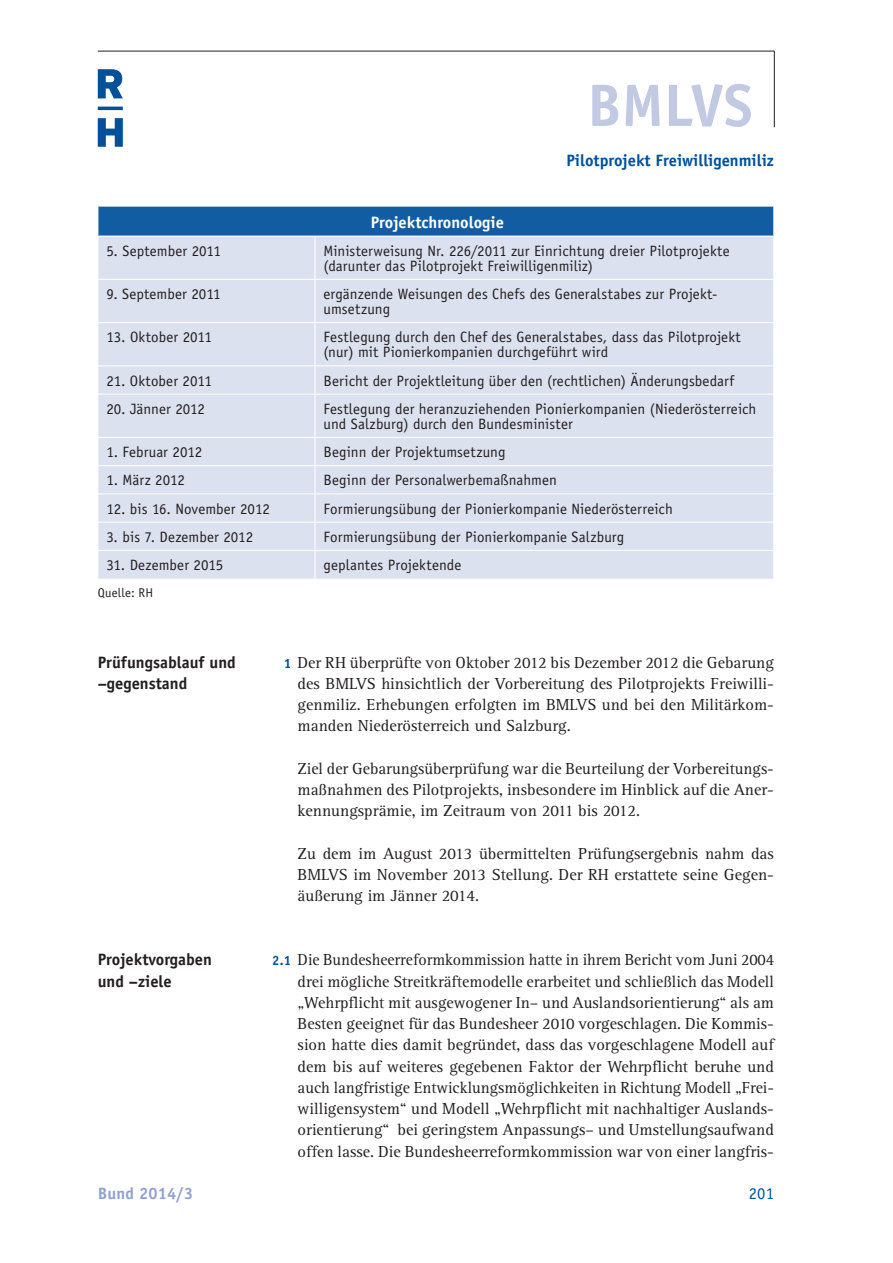
<style>
.page{position:relative;width:893px;height:1263px;background:#fff}
.page>*{position:absolute;margin:0;border:0;box-sizing:border-box;transform-origin:0 0}
.t1{font:700 60px "Officina Sans";color:#c1c9e3}
.t2{font:16.5px/21.3px "Rotis Serif";color:#231f20;text-align:justify}
.t3{font:700 16.5px/21.3px "Officina Sans";color:#231f20}
.t4{font:700 16.5px "Officina Sans";color:#00519a}
.t5{font:700 16.5px "Officina Sans";color:#fff}
.t6{font:700 16.5px "Officina Sans";letter-spacing:.01em;color:#91a2cd}
.t7{font:16.5px "Officina Sans";color:#00519a}
.t8{font:15px/15px "Officina Sans";letter-spacing:.005em;color:#231f20}
.t9{font:12.75px "Officina Sans";letter-spacing:.02em;color:#231f20}
.s1{font-family:"Officina Sans";font-weight:700;font-size:13.5px;color:#00519a}
</style>
<div class="page">
<hr style="left:98px;top:51px;width:676px;height:1px;background:#231f20">
<hr style="left:774px;top:51px;width:1px;height:76px;background:#231f20">
<svg style="left:98px;top:69px;width:25px;height:78px"></svg>
<div style="left:98px;top:206px;width:676px;height:30px;background:#125da1"></div>
<div style="left:98px;top:237px;width:675px;height:342px;background:#dce1ef"></div>
<hr style="left:314px;top:237px;width:1px;height:42px;background:#fff">
<hr style="left:314px;top:280px;width:1px;height:42px;background:#fff">
<hr style="left:314px;top:323px;width:1px;height:42px;background:#fff">
<svg style="left:314px;top:366px;width:1px;height:28px"></svg>
<hr style="left:314px;top:395px;width:1px;height:42px;background:#fff">
<svg style="left:314px;top:438px;width:1px;height:141px"></svg>
<hr style="left:98px;top:279px;width:675px;height:1px;background:#fff">
<hr style="left:98px;top:322px;width:675px;height:1px;background:#fff">
<hr style="left:98px;top:365px;width:675px;height:1px;background:#fff">
<hr style="left:98px;top:394px;width:675px;height:1px;background:#fff">
<hr style="left:98px;top:437px;width:675px;height:1px;background:#fff">
<hr style="left:98px;top:465px;width:675px;height:1px;background:#fff">
<hr style="left:98px;top:493px;width:675px;height:1px;background:#fff">
<hr style="left:98px;top:522px;width:675px;height:1px;background:#fff">
<hr style="left:98px;top:550px;width:675px;height:1px;background:#fff">
<hr style="left:97px;top:206px;width:677px;height:1px;background:#fff">
<svg style="left:773px;top:207px;width:1px;height:29px"></svg>
<h1 class="t1" style="left:587px;top:68px;width:167px">BMLVS</h1>
<p class="t5" style="left:371px;top:212px;width:135px">Projektchronologie</p>
<p class="t4" style="left:566px;top:150px;width:209px">Pilotprojekt Freiwilligenmiliz</p>
<p class="t8" style="left:106px;top:243px;width:116px">5. September 2011</p>
<p class="t8" style="left:323px;top:243px;width:408px">Ministerweisung Nr. 226/2011 zur Einrichtung dreier Pilotprojekte (darunter das Pilotprojekt Freiwilligenmiliz)</p>
<p class="t8" style="left:106px;top:287px;width:116px">9. September 2011</p>
<p class="t8" style="left:323px;top:287px;width:395px">ergänzende Weisungen des Chefs des Generalstabes zur Projekt&shy;umsetzung</p>
<p class="t8" style="left:106px;top:330px;width:107px">13. Oktober 2011</p>
<p class="t8" style="left:323px;top:330px;width:419px">Festlegung durch den Chef des Generalstabes, dass das Pilotprojekt (nur) mit Pionierkompanien durchgeführt wird</p>
<p class="t8" style="left:106px;top:373px;width:107px">21. Oktober 2011</p>
<p class="t8" style="left:324px;top:373px;width:412px">Bericht der Projektleitung über den (rechtlichen) Änderungsbedarf</p>
<p class="t8" style="left:106px;top:401px;width:100px">20. Jänner 2012</p>
<p class="t8" style="left:323px;top:401px;width:434px">Festlegung der heranzuziehenden Pionierkompanien (Niederösterreich und Salzburg) durch den Bundesminister</p>
<p class="t8" style="left:106px;top:445px;width:97px">1. Februar 2012</p>
<p class="t8" style="left:323px;top:445px;width:183px">Beginn der Projektumsetzung</p>
<p class="t8" style="left:106px;top:473px;width:80px">1. März 2012</p>
<p class="t8" style="left:324px;top:473px;width:235px">Beginn der Personalwerbemaßnahmen</p>
<p class="t8" style="left:106px;top:501px;width:165px">12. bis 16. November 2012</p>
<p class="t8" style="left:324px;top:501px;width:351px">Formierungsübung der Pionierkompanie Niederösterreich</p>
<p class="t8" style="left:106px;top:529px;width:148px">3. bis 7. Dezember 2012</p>
<p class="t8" style="left:324px;top:529px;width:302px">Formierungsübung der Pionierkompanie Salzburg</p>
<p class="t8" style="left:106px;top:558px;width:118px">31. Dezember 2015</p>
<p class="t8" style="left:324px;top:558px;width:139px">geplantes Projektende</p>
<p class="t9" style="left:98px;top:585px;width:57px">Quelle: RH</p>
<p class="t3" style="left:98px;top:651px;width:140px">Prüfungsablauf und –gegenstand</p>
<p class="t3" style="left:98px;top:949px;width:116px">Projektvorgaben und –ziele</p>
<p class="t2" style="left:298px;top:652px;width:478px;text-indent:-14px"><span class="s1">1</span> Der RH überprüfte von Oktober 2012 bis Dezember 2012 die Gebarung des BMLVS hinsichtlich der Vorbereitung des Pilotprojekts Freiwilli&shy;genmiliz. Erhebungen erfolgten im BMLVS und bei den Militärkom&shy;manden Niederösterreich und Salzburg.</p>
<p class="t2" style="left:298px;top:758px;width:478px">Ziel der Gebarungsüberprüfung war die Beurteilung der Vorbereitungs&shy;maßnahmen des Pilotprojekts, insbesondere im Hinblick auf die Aner&shy;kennungsprämie, im Zeitraum von 2011 bis 2012.</p>
<p class="t2" style="left:298px;top:843px;width:478px">Zu dem im August 2013 übermittelten Prüfungsergebnis nahm das BMLVS im November 2013 Stellung. Der RH erstattete seine Gegen&shy;äußerung im Jänner 2014.</p>
<p class="t2" style="left:298px;top:950px;width:478px;text-indent:-25px"><span class="s1">2.1</span> Die Bundesheerreformkommission hatte in ihrem Bericht vom Juni 2004 drei mögliche Streitkräftemodelle erarbeitet und schließlich das Modell „Wehrpflicht mit ausgewogener In– und Auslandsorientierung“ als am Besten geeignet für das Bundesheer 2010 vorgeschlagen. Die Kommis&shy;sion hatte dies damit begründet, dass das vorgeschlagene Modell auf dem bis auf weiteres gegebenen Faktor der Wehrpflicht beruhe und auch langfristige Entwicklungsmöglichkeiten in Richtung Modell „Frei&shy;willigensystem“ und Modell „Wehrpflicht mit nachhaltiger Auslands&shy;orientierung“ bei geringstem Anpassungs– und Umstellungsaufwand offen lasse. Die Bundesheerreformkommission war von einer langfris-</p>
<p class="t6" style="left:98px;top:1183px;width:97px">Bund 2014/3</p>
<p class="t7" style="left:749px;top:1184px;width:27px">201</p>
</div>
